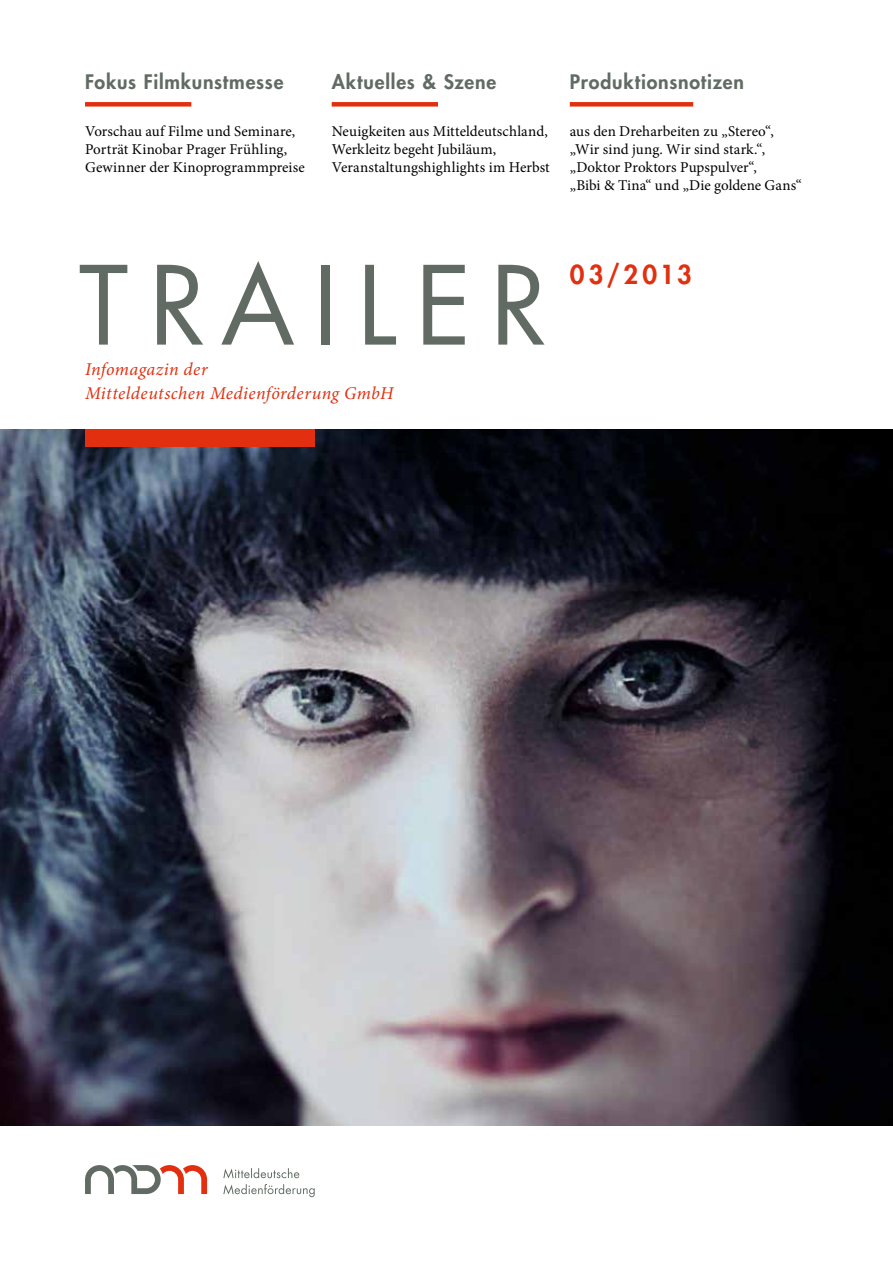
<style>
.page{position:relative;width:893px;height:1263px;background:#fff}
.page>*{position:absolute;margin:0;border:0;box-sizing:border-box;transform-origin:0 0}
.t1{font:105.9px "Futura Std";letter-spacing:.175em;color:#616b63}
.t2{font:800 25.5px "Futura Std";letter-spacing:.135em;color:#e12f10}
.t3{font:800 19.5px "Futura Std";letter-spacing:.035em;color:#616b63}
.t4{font:italic 18px/24px "Minion Pro";letter-spacing:.02em;color:#e12f10}
.t5{font:15px/18px "Minion Pro";color:#000}
</style>
<div class="page">
<img style="left:0;top:429px;width:893px;height:697px">
<div style="left:85px;top:429px;width:230px;height:17px;background:#e12f10"></div>
<svg style="left:85px;top:1165px;width:122px;height:29px"></svg>
<svg style="left:223px;top:1168px;width:92px;height:29px"></svg>
<div style="left:85px;top:102px;width:106px;height:5px;background:#e12f10"></div>
<div style="left:332px;top:102px;width:106px;height:5px;background:#e12f10"></div>
<div style="left:570px;top:102px;width:123px;height:5px;background:#e12f10"></div>
<h3 class="t3" style="left:85px;top:70px;width:200px">Fokus Filmkunstmesse</h3>
<p class="t5" style="left:85px;top:122px;width:221px">Vorschau auf Filme und Seminare,<br>Porträt Kinobar Prager Frühling,<br>Gewinner der Kinoprogrammpreise</p>
<h3 class="t3" style="left:332px;top:70px;width:166px">Aktuelles &amp; Szene</h3>
<p class="t5" style="left:332px;top:122px;width:220px">Neuigkeiten aus Mitteldeutschland,<br>Werkleitz begeht Jubiläum,<br>Veranstaltungshighlights im Herbst</p>
<h3 class="t3" style="left:570px;top:70px;width:176px">Produktionsnotizen</h3>
<p class="t5" style="left:570px;top:122px;width:233px">aus den Dreharbeiten zu „Stereo“, „Wir sind jung. Wir sind stark.“, „Doktor Proktors Pupspulver“,<br>„Bibi &amp; Tina“ und „Die goldene Gans“</p>
<h1 class="t1" style="left:79px;top:238px;width:471px">TRAILER</h1>
<p class="t4" style="left:85px;top:357px;width:310px">Infomagazin der<br>Mitteldeutschen Medienförderung GmbH</p>
<h2 class="t2" style="left:570px;top:259px;width:124px">03/2013</h2>
</div>
